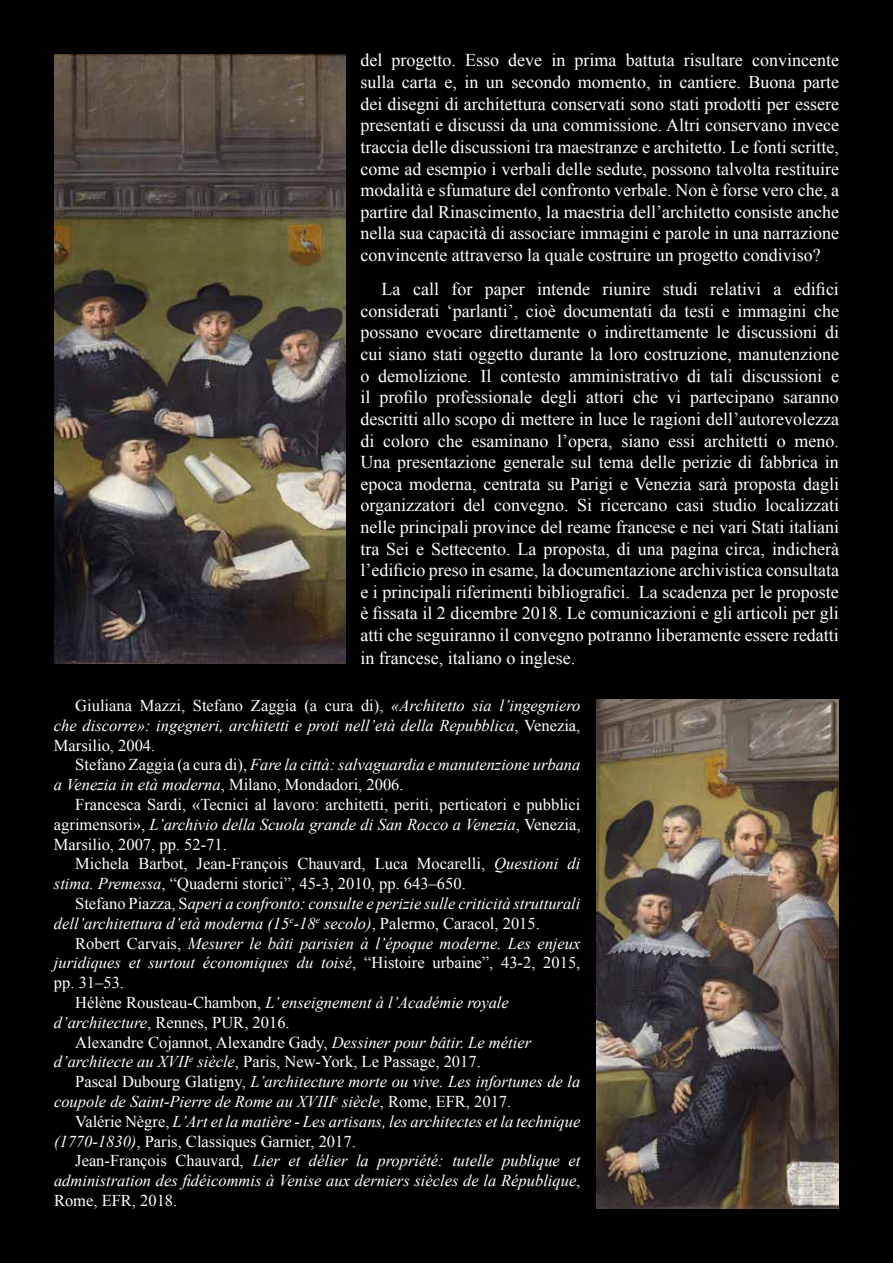
<style>
.page{position:relative;width:893px;height:1263px;background:#fff}
.page>*{position:absolute;margin:0;border:0;box-sizing:border-box;transform-origin:0 0}
.t1{font:18px/21.6px "Times New Roman";color:#fff;text-align:justify}
.t2{font:italic 16.5px/19.8px "Times New Roman";color:#fff}
.t3{font:16.5px/19.8px "Times New Roman";color:#fff;text-align:justify}
.s1{font-style:normal}
.s2{font-style:italic}
</style>
<div class="page">
<div style="left:1px;top:1px;width:891px;height:1261px;background:#000"></div>
<img style="left:54px;top:55px;width:291px;height:608px">
<img style="left:597px;top:699px;width:242px;height:510px">
<p class="t1" style="left:360px;top:49px;width:480px">del progetto. Esso deve in prima battuta risultare convincente sulla carta e, in un secondo momento, in cantiere. Buona parte dei disegni di architettura conservati sono stati prodotti per essere presentati e discussi da una commissione. Altri conservano invece traccia delle discussioni tra maestranze e architetto. Le fonti scritte, come ad esempio i verbali delle sedute, possono talvolta restituire modalità e sfumature del confronto verbale. Non è forse vero che, a partire dal Rinascimento, la maestria dell’architetto consiste anche nella sua capacità di associare immagini e parole in una narrazione convincente attraverso la quale costruire un progetto condiviso?</p>
<p class="t1" style="left:360px;top:278px;width:480px;text-indent:21px">La call for paper intende riunire studi relativi a edifici considerati ‘parlanti’, cioè documentati da testi e immagini che possano evocare direttamente o indirettamente le discussioni di cui siano stati oggetto durante la loro costruzione, manutenzione o demolizione. Il contesto amministrativo di tali discussioni e il profilo professionale degli attori che vi partecipano saranno descritti allo scopo di mettere in luce le ragioni dell’autorevolezza di coloro che esaminano l’opera, siano essi architetti o meno.<br>Una presentazione generale sul tema delle perizie di fabbrica in epoca moderna, centrata su Parigi e Venezia sarà proposta dagli organizzatori del convegno. Si ricercano casi studio localizzati nelle principali province del reame francese e nei vari Stati italiani tra Sei e Settecento. La proposta, di una pagina circa, indicherà l’edificio preso in esame, la documentazione archivistica consultata e i principali riferimenti bibliografici. La scadenza per le proposte è fissata il 2 dicembre 2018. Le comunicazioni e gli articoli per gli atti che seguiranno il convegno potranno liberamente essere redatti</p>
<p class="t1" style="left:360px;top:647px;width:216px">in francese, italiano o inglese.</p>
<p class="t2" style="left:54px;top:695px;width:528px;text-align:justify;text-indent:21px"><span class="s1">Giuliana Mazzi, Stefano Zaggia (a cura di),</span> «Architetto sia l’ingegniero che discorre»: ingegneri, architetti e proti nell’età della Repubblica<span class="s1">, Venezia, Marsilio, 2004.</span></p>
<p class="t2" style="left:54px;top:754px;width:528px;text-indent:21px"><span class="s1">Stefano Zaggia (a cura di),</span> Fare la città: salvaguardia e manutenzione urbana a Venezia in età moderna<span class="s1">, Milano, Mondadori, 2006.</span></p>
<p class="t3" style="left:54px;top:794px;width:528px;text-indent:21px">Francesca Sardi, «Tecnici al lavoro: architetti, periti, perticatori e pubblici agrimensori», <span class="s2">L’archivio della Scuola grande di San Rocco a Venezia</span>, Venezia, Marsilio, 2007, pp. 52-71.</p>
<p class="t3" style="left:54px;top:854px;width:528px;text-indent:21px">Michela Barbot, Jean-François Chauvard, Luca Mocarelli, <span class="s2">Questioni di stima. Premessa</span>, “Quaderni storici”, 45-3, 2010, pp. 643–650.</p>
<p class="t2" style="left:54px;top:893px;width:528px;text-indent:21px"><span class="s1">Stefano Piazza, S</span>aperi a confronto: consulte e perizie sulle criticità strutturali dell’architettura d’età moderna (15<sup>e</sup>-18<sup>e</sup> secolo)<span class="s1">, Palermo, Caracol, 2015.</span></p>
<p class="t2" style="left:75px;top:933px;width:507px"><span class="s1">Robert Carvais,</span> Mesurer le bâti parisien à l’époque moderne. Les enjeux</p>
<p class="t2" style="left:54px;top:952px;width:528px">juridiques et surtout économiques du toisé<span class="s1">, “Histoire urbaine”, 43-2, 2015,</span></p>
<p class="t3" style="left:54px;top:972px;width:72px">pp. 31–53.</p>
<p class="t2" style="left:75px;top:992px;width:435px"><span class="s1">Hélène Rousteau-Chambon,</span> L’ enseignement à l’Académie royale</p>
<p class="t3" style="left:54px;top:1012px;width:237px"><span class="s2">d’architecture</span>, Rennes, PUR, 2016.</p>
<p class="t3" style="left:75px;top:1032px;width:457px">Alexandre Cojannot, Alexandre Gady, <span class="s2">Dessiner pour bâtir. Le métier</span></p>
<p class="t3" style="left:54px;top:1052px;width:428px"><span class="s2">d’architecte au XVII</span><sup>e</sup> <span class="s2">siècle</span>, Paris, New-York, Le Passage, 2017.</p>
<p class="t2" style="left:75px;top:1071px;width:507px"><span class="s1">Pascal Dubourg Glatigny,</span> L’architecture morte ou vive. Les infortunes de la</p>
<p class="t2" style="left:54px;top:1091px;width:459px">coupole de Saint-Pierre de Rome au XVIII<sup>e</sup> siècle<span class="s1">, Rome, EFR, 2017.</span></p>
<p class="t2" style="left:75px;top:1111px;width:507px"><span class="s1">Valérie Nègre,</span> L’Art et la matière - Les artisans, les architectes et la technique</p>
<p class="t3" style="left:54px;top:1131px;width:303px"><span class="s2">(1770-1830)</span>, Paris, Classiques Garnier, 2017.</p>
<p class="t2" style="left:75px;top:1150px;width:507px"><span class="s1">Jean-François Chauvard,</span> Lier et délier la propriété: tutelle publique et</p>
<p class="t2" style="left:54px;top:1170px;width:528px">administration des fidéicommis à Venise aux derniers siècles de la République<span class="s1">,</span></p>
<p class="t3" style="left:54px;top:1190px;width:125px">Rome, EFR, 2018.</p>
</div>
